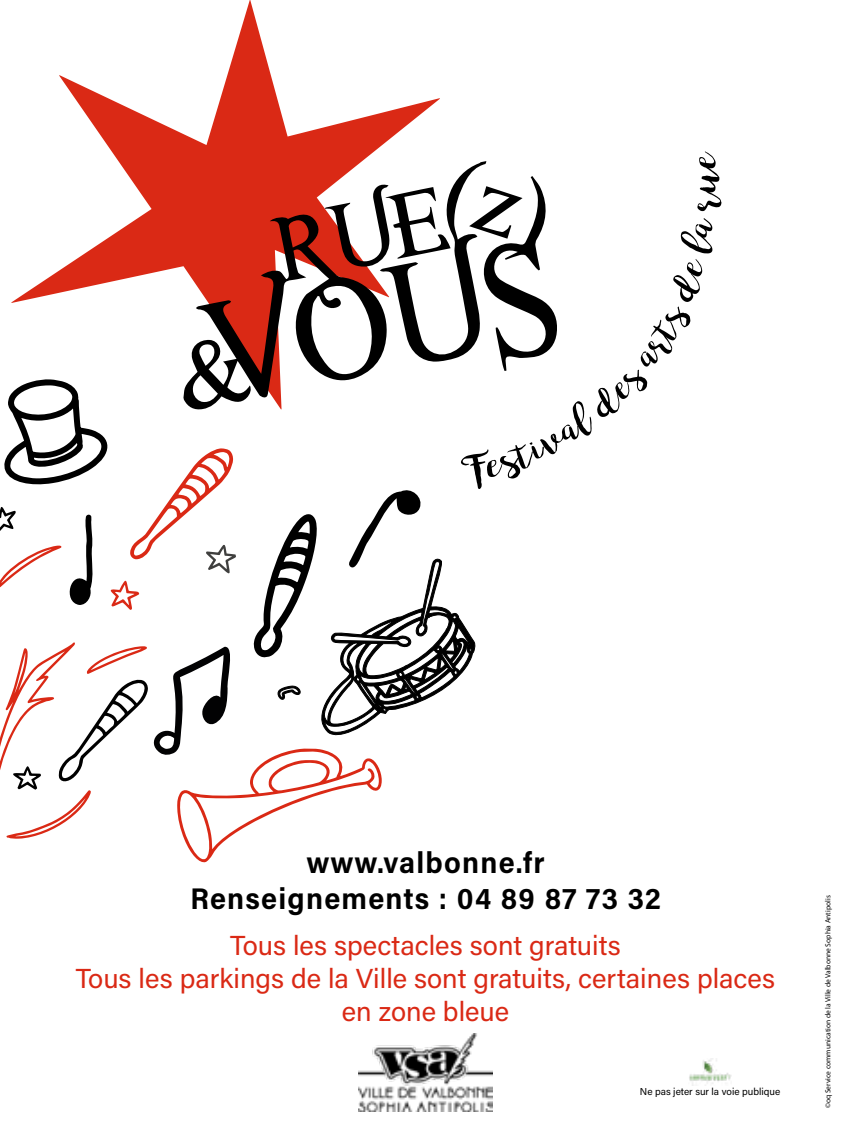
<style>
.page{position:relative;width:851px;height:1134px;background:#fff}
.page>*{position:absolute;margin:0;border:0;box-sizing:border-box;transform-origin:0 0}
.t1{font:700 30px/36px "Acumin Pro Semi Cond";letter-spacing:.04em;color:#000;text-align:center}
.t2{font:27.5px/33px "Acumin Variable Concept";color:#da2915;text-align:center}
.t3{font:10px "Acumin Variable Concept";color:#000}
.t4{font:7.5px "Myriad Pro";color:#000}
</style>
<div class="page">
<svg style="left:11px;top:0;width:429px;height:303px"></svg>
<svg style="left:182px;top:212px;width:187px;height:166px;fill:#da2915"></svg>
<svg style="left:325px;top:161px;width:231px;height:210px"></svg>
<svg style="left:597px;top:259px;width:105px;height:158px"></svg>
<svg style="left:680px;top:218px;width:32px;height:35px"></svg>
<svg style="left:697px;top:151px;width:24px;height:60px"></svg>
<svg style="left:0;top:378px;width:591px;height:485px"></svg>
<img style="left:358px;top:1033px;width:135px;height:78px">
<img style="left:689px;top:1059px;width:42px;height:26px">
<p class="t1" style="left:190px;top:843px;width:471px">www.valbonne.fr<br>Renseignements : 04 89 87 73 32</p>
<p class="t2" style="left:76px;top:927px;width:701px">Tous les spectacles sont gratuits<br>Tous les parkings de la Ville sont gratuits, certaines places en zone bleue</p>
<p class="t3" style="left:640px;top:1084px;width:142px">Ne pas jeter sur la voie publique</p>
<p class="t4" style="left:823px;top:1108px;width:214px;rotate:-90deg">©oq Service communication de la Ville de Valbonne Sophia Antipolis</p>
</div>
